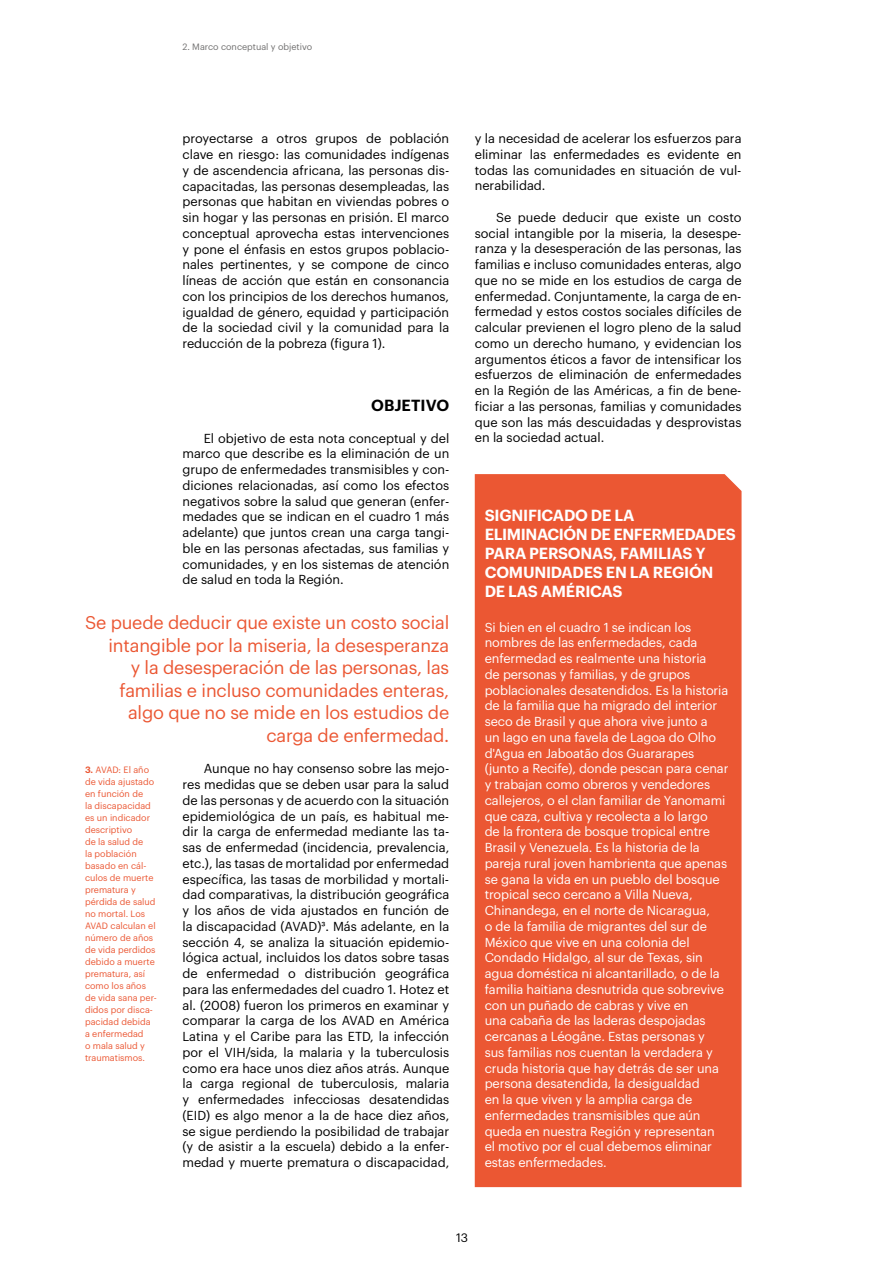
<style>
.page{position:relative;width:893px;height:1263px;background:#fff}
.page>*{position:absolute;margin:0;border:0;box-sizing:border-box;transform-origin:0 0}
.t1{font:18px/22.5px "Graphik";letter-spacing:-.01em;color:#eb5733;text-align:right}
.t2{font:600 15.75px/18.9px "Graphik";letter-spacing:-.015em;color:#fff}
.t3{font:600 15.75px "Graphik";letter-spacing:.005em;color:#000}
.t4{font:12.75px/15.8px "Graphik";color:#000;text-align:justify}
.t5{font:12.75px/15.8px "Graphik";letter-spacing:-.01em;color:#fff}
.t6{font:12px "Graphik";color:#000}
.t7{font:9px/12px "Graphik";color:#eb5733}
.t8{font:9px "Graphik";color:#706f6f}
.s1{font-weight:600}
</style>
<div class="page">
<div style="left:474px;top:474px;width:268px;height:714px;background:#eb5733"></div>
<p class="t8" style="left:182px;top:40px;width:131px">2. Marco conceptual y objetivo</p>
<p class="t4" style="left:182px;top:130px;width:268px">proyectarse a otros grupos de población clave en riesgo: las comunidades indígenas y de ascendencia africana, las personas dis&shy;capacitadas, las personas desempleadas, las personas que habitan en viviendas pobres o sin hogar y las personas en prisión. El marco conceptual aprovecha estas intervenciones y pone el énfasis en estos grupos poblacio&shy;nales pertinentes, y se compone de cinco líneas de acción que están en consonancia con los principios de los derechos humanos, igualdad de género, equidad y participación de la sociedad civil y la comunidad para la reducción de la pobreza (figura 1).</p>
<p class="t3" style="left:371px;top:393px;width:80px">OBJETIVO</p>
<p class="t4" style="left:182px;top:429px;width:268px;text-indent:21px">El objetivo de esta nota conceptual y del marco que describe es la eliminación de un grupo de enfermedades transmisibles y con&shy;diciones relacionadas, así como los efectos negativos sobre la salud que generan (enfer&shy;medades que se indican en el cuadro 1 más adelante) que juntos crean una carga tangi&shy;ble en las personas afectadas, sus familias y comunidades, y en los sistemas de atención de salud en toda la Región.</p>
<h1 class="t1" style="left:85px;top:610px;width:366px">Se puede deducir que existe un costo social intangible por la miseria, la desesperanza<br>y la desesperación de las personas, las familias e incluso comunidades enteras, algo que no se mide en los estudios de carga de enfermedad.</h1>
<p class="t7" style="left:85px;top:763px;width:73px"><span class="s1">3.</span> AVAD: El año de vida ajustado en función de<br>la discapacidad es un indicador descriptivo<br>de la salud de<br>la población basado en cál&shy;culos de muerte prematura y pérdida de salud no mortal. Los<br>AVAD calculan el número de años de vida perdidos debido a muerte prematura, así como los años de vida sana per&shy;didos por disca&shy;pacidad debida a enfermedad<br>o mala salud y traumatismos.</p>
<p class="t4" style="left:182px;top:760px;width:268px;text-indent:21px">Aunque no hay consenso sobre las mejo&shy;res medidas que se deben usar para la salud de las personas y de acuerdo con la situación epidemiológica de un país, es habitual me&shy;dir la carga de enfermedad mediante las ta&shy;sas de enfermedad (incidencia, prevalencia, etc.), las tasas de mortalidad por enfermedad específica, las tasas de morbilidad y mortali&shy;dad comparativas, la distribución geográfica y los años de vida ajustados en función de la discapacidad (AVAD)3. Más adelante, en la sección 4, se analiza la situación epidemio&shy;lógica actual, incluidos los datos sobre tasas de enfermedad o distribución geográfica para las enfermedades del cuadro 1. Hotez et al. (2008) fueron los primeros en examinar y comparar la carga de los AVAD en América Latina y el Caribe para las ETD, la infección por el VIH/sida, la malaria y la tuberculosis como era hace unos diez años atrás. Aunque la carga regional de tuberculosis, malaria y enfermedades infecciosas desatendidas (EID) es algo menor a la de hace diez años, se sigue perdiendo la posibilidad de trabajar (y de asistir a la escuela) debido a la enfer&shy;medad y muerte prematura o discapacidad,</p>
<p class="t4" style="left:475px;top:130px;width:268px">y la necesidad de acelerar los esfuerzos para eliminar las enfermedades es evidente en todas las comunidades en situación de vul&shy;nerabilidad.</p>
<p class="t4" style="left:475px;top:208px;width:268px;text-indent:21px">Se puede deducir que existe un costo social intangible por la miseria, la desespe&shy;ranza y la desesperación de las personas, las familias e incluso comunidades enteras, algo que no se mide en los estudios de carga de enfermedad. Conjuntamente, la carga de en&shy;fermedad y estos costos sociales difíciles de calcular previenen el logro pleno de la salud como un derecho humano, y evidencian los argumentos éticos a favor de intensificar los esfuerzos de eliminación de enfermedades en la Región de las Américas, a fin de bene&shy;ficiar a las personas, familias y comunidades que son las más descuidadas y desprovistas en la sociedad actual.</p>
<p class="t2" style="left:485px;top:505px;width:253px">SIGNIFICADO DE LA<br>ELIMINACIÓN DE ENFERMEDADES<br>PARA PERSONAS, FAMILIAS Y<br>COMUNIDADES EN LA REGIÓN<br>DE LAS AMÉRICAS</p>
<p class="t5" style="left:485px;top:618px;width:245px">Si bien en el cuadro 1 se indican los nombres de las enfermedades, cada enfermedad es realmente una historia<br>de personas y familias, y de grupos poblacionales desatendidos. Es la historia de la familia que ha migrado del interior seco de Brasil y que ahora vive junto a<br>un lago en una favela de Lagoa do Olho d'Agua en Jaboatão dos Guararapes (junto a Recife), donde pescan para cenar y trabajan como obreros y vendedores callejeros, o el clan familiar de Yanomami que caza, cultiva y recolecta a lo largo<br>de la frontera de bosque tropical entre Brasil y Venezuela. Es la historia de la pareja rural joven hambrienta que apenas se gana la vida en un pueblo del bosque tropical seco cercano a Villa Nueva, Chinandega, en el norte de Nicaragua,<br>o de la familia de migrantes del sur de México que vive en una colonia del Condado Hidalgo, al sur de Texas, sin agua doméstica ni alcantarillado, o de la familia haitiana desnutrida que sobrevive con un puñado de cabras y vive en<br>una cabaña de las laderas despojadas cercanas a Léogâne. Estas personas y<br>sus familias nos cuentan la verdadera y cruda historia que hay detrás de ser una persona desatendida, la desigualdad<br>en la que viven y la amplia carga de enfermedades transmisibles que aún queda en nuestra Región y representan<br>el motivo por el cual debemos eliminar estas enfermedades.</p>
<p class="t6" style="left:456px;top:1228px;width:14px">13</p>
</div>
